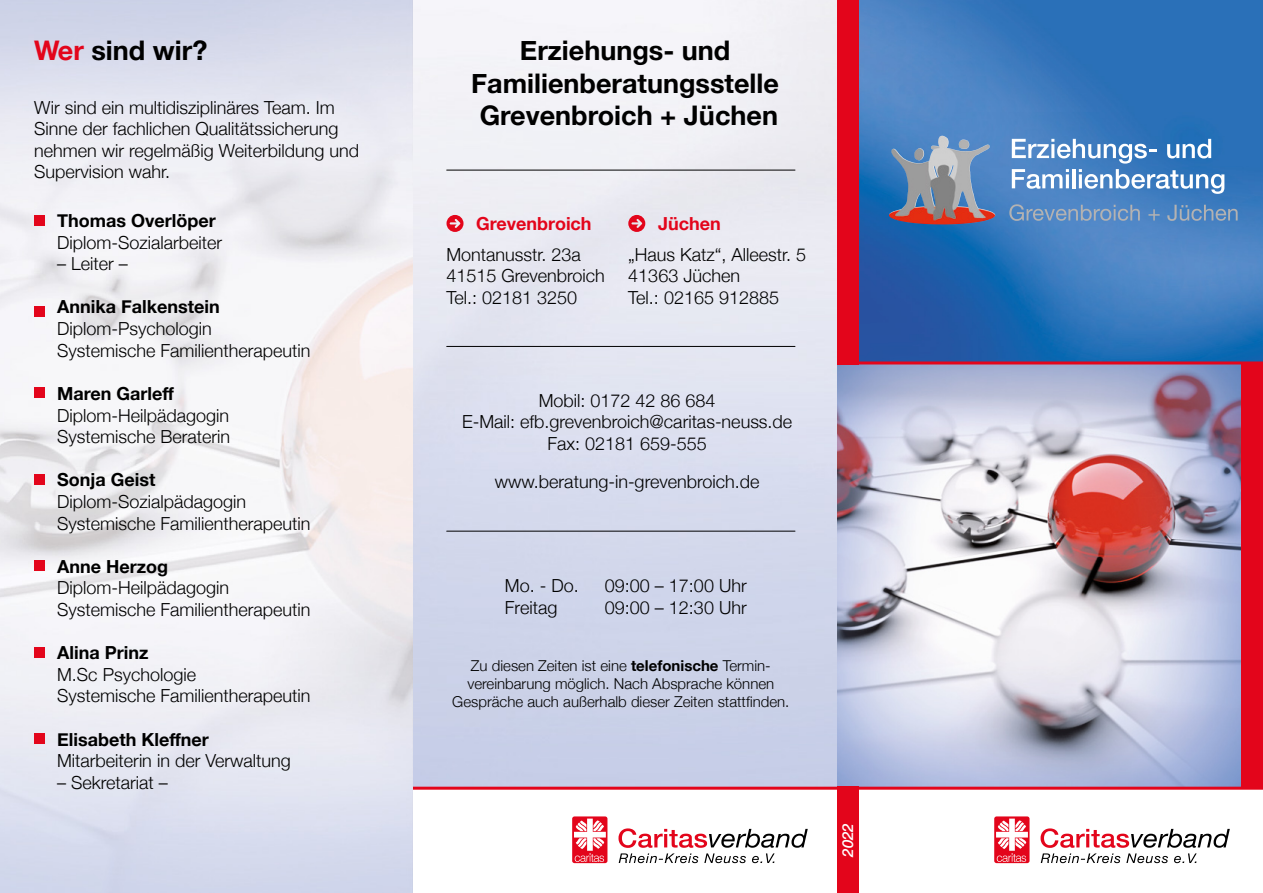
<style>
.page{position:relative;width:1263px;height:893px;background:#fff}
.page>*{position:absolute;margin:0;border:0;box-sizing:border-box;transform-origin:0 0}
.t1{font:700 27px/32.4px "Helvetica Neue";color:#000;text-align:center}
.t2{font:300 18px/21.6px "Helvetica Neue";color:#000}
.t3{font:700 18px "Helvetica Neue";color:#000}
.t4{font:700 18px "Helvetica Neue";color:#e3051b}
.t5{font:300 15px/18px "Helvetica Neue";color:#000;text-align:center}
.t6{font:italic 500 15px "Helvetica Neue";color:#fff}
.s1{color:#e3051b}
.s2{font-weight:700}
</style>
<div class="page">
<img style="left:412px;top:0;width:426px;height:787px">
<img style="left:838px;top:364px;width:404px;height:423px">
<img style="left:859px;top:0;width:404px;height:361px">
<div style="left:838px;top:787px;width:21px;height:106px;background:#e3051b"></div>
<hr style="left:412px;top:787px;width:851px;height:3px;background:#e3051b">
<svg style="left:1040px;top:828px;width:190px;height:35px"></svg>
<svg style="left:994px;top:816px;width:35px;height:47px"></svg>
<svg style="left:618px;top:828px;width:190px;height:35px"></svg>
<svg style="left:572px;top:816px;width:35px;height:47px"></svg>
<img style="left:891px;top:136px;width:50px;height:28px">
<svg style="left:1009px;top:204px;width:131px;height:17px;background:#6a92bf"></svg>
<svg style="left:1148px;top:209px;width:12px;height:12px"></svg>
<svg style="left:1167px;top:205px;width:70px;height:16px"></svg>
<svg style="left:1012px;top:139px;width:212px;height:55px"></svg>
<div style="left:1242px;top:362px;width:21px;height:426px;background:#e3051b"></div>
<div style="left:838px;top:0;width:21px;height:364px;background:#e3051b"></div>
<hr style="left:838px;top:361px;width:425px;height:3px;background:#e3051b">
<img style="left:0;top:0;width:412px;height:893px">
<div style="left:34px;top:215px;width:11px;height:10px;background:#e3051b"></div>
<div style="left:34px;top:306px;width:11px;height:11px;background:#e3051b"></div>
<div style="left:34px;top:388px;width:11px;height:10px;background:#e3051b"></div>
<div style="left:34px;top:474px;width:11px;height:11px;background:#e3051b"></div>
<div style="left:34px;top:561px;width:11px;height:10px;background:#e3051b"></div>
<div style="left:34px;top:647px;width:11px;height:11px;background:#e3051b"></div>
<div style="left:34px;top:733px;width:11px;height:11px;background:#e3051b"></div>
<svg style="left:446px;top:215px;width:17px;height:17px"></svg>
<svg style="left:628px;top:215px;width:17px;height:17px"></svg>
<hr style="left:447px;top:170px;width:348px;height:1px;background:#000">
<hr style="left:447px;top:346px;width:348px;height:1px;background:#000">
<hr style="left:447px;top:531px;width:348px;height:1px;background:#000">
<h1 class="t1" style="left:34px;top:35px;width:175px"><span class="s1">Wer</span> sind wir?</h1>
<p class="t2" style="left:34px;top:95px;width:327px">Wir sind ein multidisziplinäres Team. Im Sinne der fachlichen Qualitätssicherung nehmen wir regelmäßig Weiterbildung und Supervision wahr.</p>
<p class="t3" style="left:57px;top:206px;width:160px">Thomas Overlöper</p>
<p class="t2" style="left:57px;top:230px;width:167px">Diplom-Sozialarbeiter</p>
<p class="t2" style="left:57px;top:252px;width:72px">– Leiter –</p>
<p class="t3" style="left:57px;top:293px;width:164px">Annika Falkenstein</p>
<p class="t2" style="left:57px;top:316px;width:255px">Diplom-Psychologin<br>Systemische Familientherapeutin</p>
<p class="t3" style="left:57px;top:379px;width:118px">Maren Garleff</p>
<p class="t2" style="left:57px;top:403px;width:175px">Diplom-Heilpädagogin<br>Systemische Beraterin</p>
<p class="t3" style="left:57px;top:466px;width:100px">Sonja Geist</p>
<p class="t2" style="left:57px;top:489px;width:255px">Diplom-Sozialpädagogin<br>Systemische Familientherapeutin</p>
<p class="t3" style="left:57px;top:552px;width:113px">Anne Herzog</p>
<p class="t2" style="left:57px;top:576px;width:255px">Diplom-Heilpädagogin<br>Systemische Familientherapeutin</p>
<p class="t3" style="left:57px;top:639px;width:93px">Alina Prinz</p>
<p class="t2" style="left:57px;top:662px;width:255px">M.Sc Psychologie<br>Systemische Familientherapeutin</p>
<p class="t3" style="left:57px;top:725px;width:153px">Elisabeth Kleffner</p>
<p class="t2" style="left:57px;top:749px;width:235px">Mitarbeiterin in der Verwaltung</p>
<p class="t2" style="left:57px;top:770px;width:112px">– Sekretariat –</p>
<h1 class="t1" style="left:471px;top:35px;width:309px">Erziehungs- und<br>Familienberatungsstelle<br>Grevenbroich + Jüchen</h1>
<p class="t4" style="left:476px;top:210px;width:117px">Grevenbroich</p>
<p class="t2" style="left:446px;top:242px;width:160px">Montanusstr. 23a<br>41515 Grevenbroich<br>Tel.: 02181 3250</p>
<p class="t4" style="left:658px;top:210px;width:64px">Jüchen</p>
<p class="t2" style="left:628px;top:242px;width:179px">„Haus Katz“, Alleestr. 5<br>41363 Jüchen<br>Tel.: 02165 912885</p>
<p class="t2" style="left:462px;top:388px;width:332px;text-align:center">Mobil: 0172 42 86 684<br>E-Mail: efb.grevenbroich@caritas-neuss.de<br>Fax: 02181 659-555</p>
<p class="t2" style="left:495px;top:470px;width:266px">www.beratung-in-grevenbroich.de</p>
<p class="t2" style="left:505px;top:574px;width:75px">Mo. - Do.<br>Freitag</p>
<p class="t2" style="left:605px;top:574px;width:143px">09:00 – 17:00 Uhr<br>09:00 – 12:30 Uhr</p>
<p class="t5" style="left:452px;top:655px;width:339px">Zu diesen Zeiten ist eine <span class="s2">telefonische</span> Termin&shy;vereinbarung möglich. Nach Absprache können<br>Gespräche auch außerhalb dieser Zeiten stattfinden.</p>
<p class="t6" style="left:835px;top:856px;width:35px;rotate:-90deg">2022</p>
</div>
